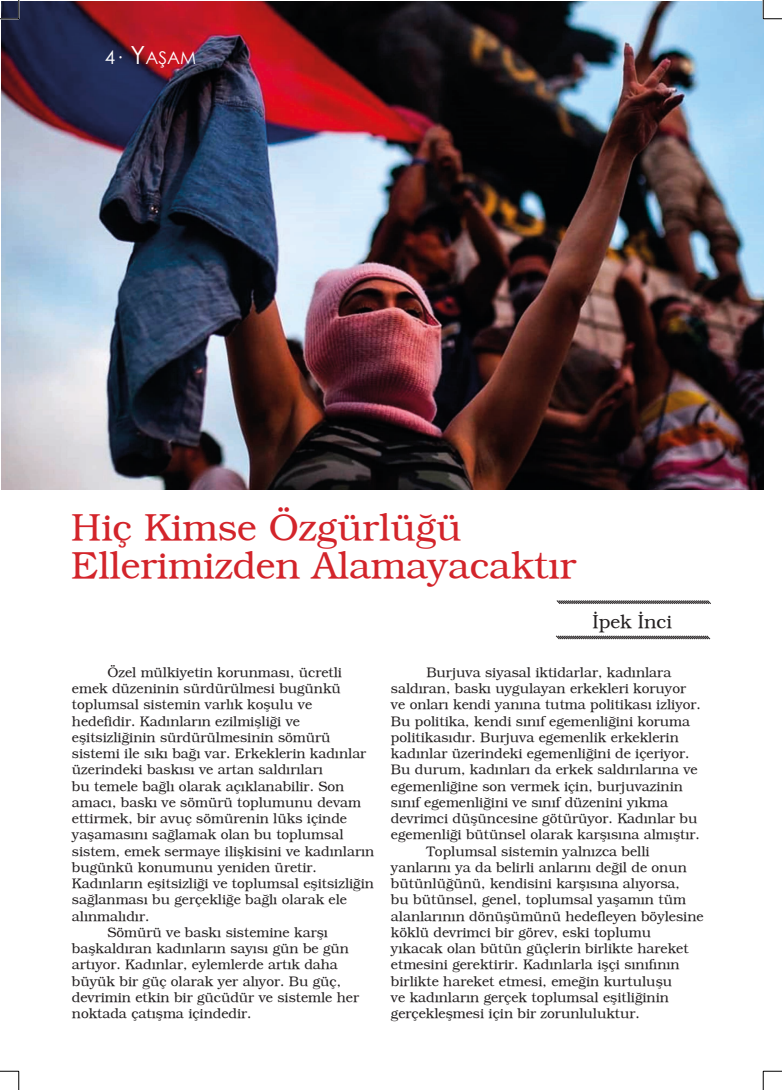
<style>
.page{position:relative;width:782px;height:1090px;background:#fff}
.page>*{position:absolute;margin:0;border:0;box-sizing:border-box;transform-origin:0 0}
.t1{font:37.5px/37.5px "TR Bookman Plain";color:#d3242a}
.t2{font:18.75px "TR Bookman Plain";color:#231f20}
.t3{font:17.5px "Century Gothic";color:#fff}
.t4{font:13.75px "TR Bookman Plain";color:#231f20}
.s1{font-size:18.75px}
.s2{font-size:25px}
</style>
<div class="page">
<img style="left:1px;top:1px;width:762px;height:488px">
<svg style="left:556px;top:635px;width:155px;height:5px"></svg>
<svg style="left:556px;top:600px;width:155px;height:4px"></svg>
<svg style="left:0;top:0;width:20px;height:20px"></svg>
<svg style="left:0;top:1070px;width:20px;height:20px"></svg>
<svg style="left:762px;top:0;width:20px;height:20px"></svg>
<svg style="left:762px;top:1070px;width:20px;height:20px"></svg>
<p class="t3" style="left:105px;top:45px;width:93px"><span class="s1">4</span><span class="s1">·</span> <span class="s2">Y</span>AŞAM</p>
<h1 class="t1" style="left:71px;top:508px;width:506px">Hiç Kimse Özgürlüğü<br>Ellerimizden Alamayacaktır</h1>
<h2 class="t2" style="left:592px;top:611px;width:81px">İpek İnci</h2>
<p class="t4" style="left:107px;top:664px;width:236px">Özel mülkiyetin korunması, ücretli</p>
<p class="t4" style="left:72px;top:680px;width:270px">emek düzeninin sürdürülmesi bugünkü</p>
<p class="t4" style="left:72px;top:696px;width:242px">toplumsal sistemin varlık koşulu ve</p>
<p class="t4" style="left:72px;top:713px;width:230px">hedefidir. Kadınların ezilmişliği ve</p>
<p class="t4" style="left:72px;top:729px;width:260px">eşitsizliğinin sürdürülmesinin sömürü</p>
<p class="t4" style="left:72px;top:745px;width:296px">sistemi ile sıkı bağı var. Erkeklerin kadınlar</p>
<p class="t4" style="left:72px;top:761px;width:252px">üzerindeki baskısı ve artan saldırıları</p>
<p class="t4" style="left:72px;top:778px;width:274px">bu temele bağlı olarak açıklanabilir. Son</p>
<p class="t4" style="left:72px;top:794px;width:290px">amacı, baskı ve sömürü toplumunu devam</p>
<p class="t4" style="left:72px;top:810px;width:277px">ettirmek, bir avuç sömürenin lüks içinde</p>
<p class="t4" style="left:72px;top:826px;width:273px">yaşamasını sağlamak olan bu toplumsal</p>
<p class="t4" style="left:72px;top:843px;width:304px">sistem, emek sermaye ilişkisini ve kadınların</p>
<p class="t4" style="left:72px;top:859px;width:246px">bugünkü konumunu yeniden üretir.</p>
<p class="t4" style="left:72px;top:875px;width:303px">Kadınların eşitsizliği ve toplumsal eşitsizliğin</p>
<p class="t4" style="left:72px;top:892px;width:276px">sağlanması bu gerçekliğe bağlı olarak ele</p>
<p class="t4" style="left:72px;top:908px;width:79px">alınmalıdır.</p>
<p class="t4" style="left:107px;top:924px;width:222px">Sömürü ve baskı sistemine karşı</p>
<p class="t4" style="left:72px;top:940px;width:278px">başkaldıran kadınların sayısı gün be gün</p>
<p class="t4" style="left:72px;top:957px;width:267px">artıyor. Kadınlar, eylemlerde artık daha</p>
<p class="t4" style="left:72px;top:973px;width:271px">büyük bir güç olarak yer alıyor. Bu güç,</p>
<p class="t4" style="left:72px;top:989px;width:289px">devrimin etkin bir gücüdür ve sistemle her</p>
<p class="t4" style="left:72px;top:1005px;width:181px">noktada çatışma içindedir.</p>
<p class="t4" style="left:426px;top:664px;width:246px">Burjuva siyasal iktidarlar, kadınlara</p>
<p class="t4" style="left:391px;top:680px;width:296px">saldıran, baskı uygulayan erkekleri koruyor</p>
<p class="t4" style="left:391px;top:697px;width:311px">ve onları kendi yanına tutma politikası izliyor.</p>
<p class="t4" style="left:391px;top:713px;width:300px">Bu politika, kendi sınıf egemenliğini koruma</p>
<p class="t4" style="left:391px;top:729px;width:289px">politikasıdır. Burjuva egemenlik erkeklerin</p>
<p class="t4" style="left:391px;top:745px;width:300px">kadınlar üzerindeki egemenliğini de içeriyor.</p>
<p class="t4" style="left:391px;top:762px;width:308px">Bu durum, kadınları da erkek saldırılarına ve</p>
<p class="t4" style="left:391px;top:778px;width:293px">egemenliğine son vermek için, burjuvazinin</p>
<p class="t4" style="left:391px;top:794px;width:278px">sınıf egemenliğini ve sınıf düzenini yıkma</p>
<p class="t4" style="left:391px;top:810px;width:308px">devrimci düşüncesine götürüyor. Kadınlar bu</p>
<p class="t4" style="left:391px;top:827px;width:310px">egemenliği bütünsel olarak karşısına almıştır.</p>
<p class="t4" style="left:426px;top:843px;width:225px">Toplumsal sistemin yalnızca belli</p>
<p class="t4" style="left:391px;top:859px;width:297px">yanlarını ya da belirli anlarını değil de onun</p>
<p class="t4" style="left:391px;top:875px;width:290px">bütünlüğünü, kendisini karşısına alıyorsa,</p>
<p class="t4" style="left:391px;top:892px;width:296px">bu bütünsel, genel, toplumsal yaşamın tüm</p>
<p class="t4" style="left:391px;top:908px;width:314px">alanlarının dönüşümünü hedefleyen böylesine</p>
<p class="t4" style="left:391px;top:924px;width:262px">köklü devrimci bir görev, eski toplumu</p>
<p class="t4" style="left:391px;top:940px;width:299px">yıkacak olan bütün güçlerin birlikte hareket</p>
<p class="t4" style="left:391px;top:957px;width:290px">etmesini gerektirir. Kadınlarla işçi sınıfının</p>
<p class="t4" style="left:391px;top:973px;width:283px">birlikte hareket etmesi, emeğin kurtuluşu</p>
<p class="t4" style="left:391px;top:989px;width:279px">ve kadınların gerçek toplumsal eşitliğinin</p>
<p class="t4" style="left:391px;top:1005px;width:250px">gerçekleşmesi için bir zorunluluktur.</p>
</div>
